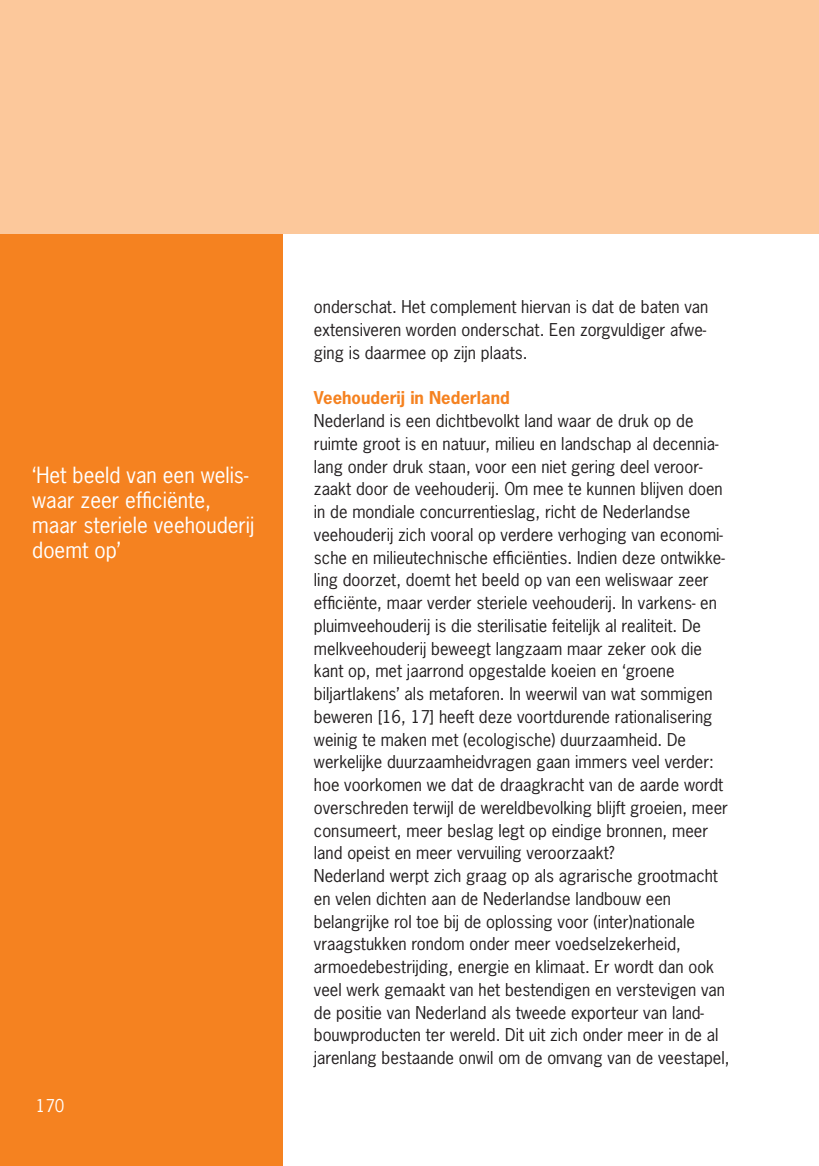
<style>
.page{position:relative;width:819px;height:1166px;background:#fff}
.page>*{position:absolute;margin:0;border:0;box-sizing:border-box;transform-origin:0 0}
.t1{font:21px/25.2px "News Gothic Std";color:#fff}
.t2{font:16.62px/22.8px "News Gothic Std";color:#231f20}
.t3{font:700 16.62px "News Gothic Std";color:#f58220}
.t4{font:16.62px "News Gothic Std";color:#fff}
</style>
<div class="page">
<div style="left:0;top:234px;width:283px;height:932px;background:#f58220"></div>
<div style="left:0;top:0;width:819px;height:234px;background:#fcc89b"></div>
<p class="t1" style="left:32px;top:462px;width:223px">‘Het beeld van een welis&shy;waar zeer efficiënte, maar steriele veehouderij doemt op’</p>
<p class="t4" style="left:36px;top:1095px;width:30px">170</p>
<p class="t2" style="left:314px;top:295px;width:396px">onderschat. Het complement hiervan is dat de baten van extensiveren worden onderschat. Een zorgvuldiger afwe&shy;ging is daarmee op zijn plaats.</p>
<p class="t3" style="left:314px;top:387px;width:197px">Veehouderij in Nederland</p>
<p class="t2" style="left:314px;top:409px;width:417px">Nederland is een dichtbevolkt land waar de druk op de ruimte groot is en natuur, milieu en landschap al decennia&shy;lang onder druk staan, voor een niet gering deel veroor&shy;zaakt door de veehouderij. Om mee te kunnen blijven doen in de mondiale concurrentieslag, richt de Nederlandse veehouderij zich vooral op verdere verhoging van economi&shy;sche en milieutechnische efficiënties. Indien deze ontwikke&shy;ling doorzet, doemt het beeld op van een weliswaar zeer efficiënte, maar verder steriele veehouderij. In varkens- en pluimveehouderij is die sterilisatie feitelijk al realiteit. De melkveehouderij beweegt langzaam maar zeker ook die kant op, met jaarrond opgestalde koeien en ‘groene biljartlakens’ als metaforen. In weerwil van wat sommigen beweren [16, 17] heeft deze voortdurende rationalisering weinig te maken met (ecologische) duurzaamheid. De werkelijke duurzaamheidvragen gaan immers veel verder: hoe voorkomen we dat de draagkracht van de aarde wordt overschreden terwijl de wereldbevolking blijft groeien, meer consumeert, meer beslag legt op eindige bronnen, meer land opeist en meer vervuiling veroorzaakt?<br>Nederland werpt zich graag op als agrarische grootmacht en velen dichten aan de Nederlandse landbouw een belangrijke rol toe bij de oplossing voor (inter)nationale vraagstukken rondom onder meer voedselzekerheid, armoedebestrijding, energie en klimaat. Er wordt dan ook veel werk gemaakt van het bestendigen en verstevigen van de positie van Nederland als tweede exporteur van land&shy;bouwproducten ter wereld. Dit uit zich onder meer in de al jarenlang bestaande onwil om de omvang van de veestapel,</p>
</div>
